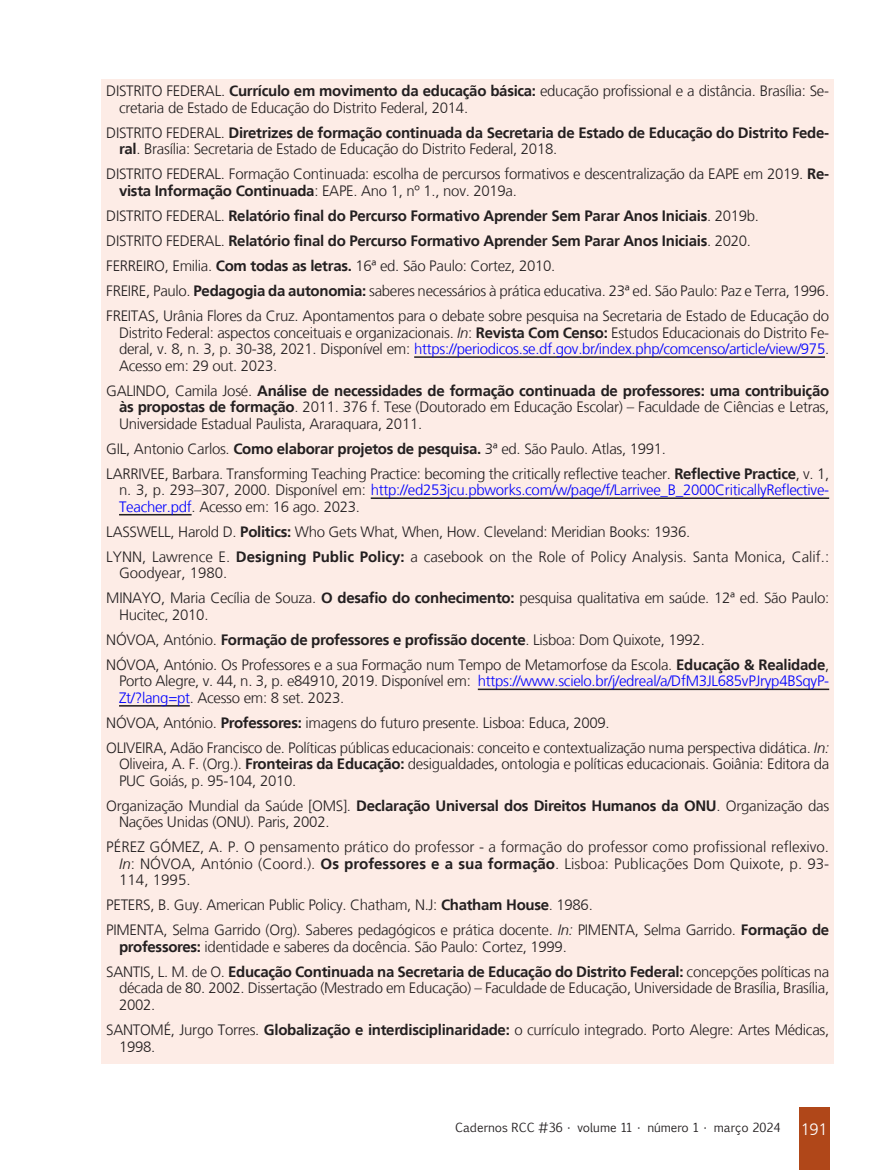
<style>
.page{position:relative;width:893px;height:1170px;background:#fff}
.page>*{position:absolute;margin:0;border:0;box-sizing:border-box;transform-origin:0 0}
.Referências__10{font:300 15px/16.5px "Frutiger LT";letter-spacing:-.02em;color:#231f20;text-align:justify}
.Referências__10-2{font:700 15px/16.5px "Frutiger LT";letter-spacing:-.02em;color:#231f20}
.Referências__10-3{font:300 15px/16.5px "Frutiger LT";color:#231f20}
.t1{font:12px "Euphemia CAS";color:#231f20}
.s1{font-weight:700}
.s2{font-weight:300}
.s3{font-style:italic}
.s4{color:#00f}
.s5{font-family:"Frutiger LT";font-weight:300;font-size:16.5px;color:#fff}
</style>
<div class="page">
<div style="left:799px;top:1107px;width:30px;height:62px;background:#b04719"></div>
<div style="left:102px;top:79px;width:732px;height:984px;background:#fdece6"></div>
<hr style="left:414px;top:356px;width:411px;height:2px;background:#231f20">
<hr style="left:371px;top:497px;width:458px;height:2px;background:#231f20">
<hr style="left:119px;top:514px;width:73px;height:1px;background:#231f20">
<hr style="left:478px;top:688px;width:351px;height:2px;background:#231f20">
<hr style="left:119px;top:705px;width:71px;height:1px;background:#231f20">
<p class="Referências__10" style="left:119px;top:83px;width:712px;text-indent:-13px">DISTRITO FEDERAL. <span class="s1">Currículo em movimento da educação básica:</span> educação profissional e a distância. Brasília: Se&shy;cretaria de Estado de Educação do Distrito Federal, 2014.</p>
<p class="Referências__10-2" style="left:119px;top:124px;width:712px;text-indent:-13px"><span class="s2">DISTRITO FEDERAL.</span> Diretrizes de formação continuada da Secretaria de Estado de Educação do Distrito Fede&shy;ral<span class="s2">. Brasília: Secretaria de Estado de Educação do Distrito Federal, 2018.</span></p>
<p class="Referências__10" style="left:119px;top:166px;width:712px;text-indent:-13px">DISTRITO FEDERAL. Formação Continuada: escolha de percursos formativos e descentralização da EAPE em 2019. <span class="s1">Re&shy;vista Informação Continuada</span>: EAPE. Ano 1, nº 1., nov. 2019a.</p>
<p class="Referências__10-2" style="left:106px;top:207px;width:654px"><span class="s2">DISTRITO FEDERAL.</span> Relatório final do Percurso Formativo Aprender Sem Parar Anos Iniciais<span class="s2">. 2019b.</span></p>
<p class="Referências__10-2" style="left:106px;top:232px;width:646px"><span class="s2">DISTRITO FEDERAL.</span> Relatório final do Percurso Formativo Aprender Sem Parar Anos Iniciais<span class="s2">. 2020.</span></p>
<p class="Referências__10" style="left:106px;top:258px;width:450px">FERREIRO, Emilia. <span class="s1">Com todas as letras.</span> 16ª ed. São Paulo: Cortez, 2010.</p>
<p class="Referências__10" style="left:106px;top:283px;width:724px">FREIRE, Paulo. <span class="s1">Pedagogia da autonomia:</span> saberes necessários à prática educativa. 23ª ed. São Paulo: Paz e Terra, 1996.</p>
<p class="Referências__10" style="left:119px;top:308px;width:712px;text-indent:-13px">FREITAS, Urânia Flores da Cruz. Apontamentos para o debate sobre pesquisa na Secretaria de Estado de Educação do Distrito Federal: aspectos conceituais e organizacionais. <span class="s3">In</span>: <span class="s1">Revista Com Censo:</span> Estudos Educacionais do Distrito Fe&shy;deral, v. 8, n. 3, p. 30-38, 2021. Disponível em: <span class="s4">https://periodicos.se.df.gov.br/index.php/comcenso/article/view/975</span>.<br>Acesso em: 29 out. 2023.</p>
<p class="Referências__10" style="left:119px;top:382px;width:712px;text-indent:-13px">GALINDO, Camila José. <span class="s1">Análise de necessidades de formação continuada de professores: uma contribuição às propostas de formação</span>. 2011. 376 f. Tese (Doutorado em Educação Escolar) – Faculdade de Ciências e Letras, Universidade Estadual Paulista, Araraquara, 2011.</p>
<p class="Referências__10" style="left:106px;top:440px;width:561px">GIL, Antonio Carlos. <span class="s1">Como elaborar projetos de pesquisa.</span> 3ª ed. São Paulo. Atlas, 1991.</p>
<p class="Referências__10" style="left:119px;top:465px;width:712px;text-indent:-13px">LARRIVEE, Barbara. Transforming Teaching Practice: becoming the critically reflective teacher. <span class="s1">Reflective Practice</span>, v. 1, n. 3, p. 293–307, 2000. Disponível em: <span class="s4">http://ed253jcu.pbworks.com/w/page/f/Larrivee_B_2000CriticallyReflective-Teacher.pdf</span>. Acesso em: 16 ago. 2023.</p>
<p class="Referências__10" style="left:106px;top:523px;width:586px">LASSWELL, Harold D. <span class="s1">Politics:</span> Who Gets What, When, How. Cleveland: Meridian Books: 1936.</p>
<p class="Referências__10-3" style="left:119px;top:548px;width:712px;text-indent:-13px">LYNN, Lawrence E. <span class="s1">Designing Public Policy:</span> a casebook on the Role of Policy Analysis. Santa Monica, Calif.:<br>Goodyear, 1980.</p>
<p class="Referências__10" style="left:119px;top:590px;width:712px;text-indent:-13px">MINAYO, Maria Cecília de Souza. <span class="s1">O desafio do conhecimento:</span> pesquisa qualitativa em saúde. 12ª ed. São Paulo:<br>Hucitec, 2010.</p>
<p class="Referências__10" style="left:106px;top:631px;width:600px">NÓVOA, António. <span class="s1">Formação de professores e profissão docente</span>. Lisboa: Dom Quixote, 1992.</p>
<p class="Referências__10" style="left:119px;top:656px;width:712px;text-indent:-13px">NÓVOA, António. Os Professores e a sua Formação num Tempo de Metamorfose da Escola. <span class="s1">Educação &amp; Realidade</span>, Porto Alegre, v. 44, n. 3, p. e84910, 2019. Disponível em: <span class="s4">https://www.scielo.br/j/edreal/a/DfM3JL685vPJryp4BSqyP-Zt/?lang=pt</span>. Acesso em: 8 set. 2023.</p>
<p class="Referências__10" style="left:106px;top:714px;width:505px">NÓVOA, António. <span class="s1">Professores:</span> imagens do futuro presente. Lisboa: Educa, 2009.</p>
<p class="Referências__10" style="left:119px;top:739px;width:712px;text-indent:-13px">OLIVEIRA, Adão Francisco de. Políticas públicas educacionais: conceito e contextualização numa perspectiva didática. <span class="s3">In:<br></span>Oliveira, A. F. (Org.). <span class="s1">Fronteiras da Educação:</span> desigualdades, ontologia e políticas educacionais. Goiânia: Editora da PUC Goiás, p. 95-104, 2010.</p>
<p class="Referências__10" style="left:119px;top:797px;width:712px;text-indent:-13px">Organização Mundial da Saúde [OMS]. <span class="s1">Declaração Universal dos Direitos Humanos da ONU</span>. Organização das<br>Nações Unidas (ONU). Paris, 2002.</p>
<p class="Referências__10" style="left:119px;top:839px;width:712px;text-indent:-13px">PÉREZ GÓMEZ, A. P. O pensamento prático do professor - a formação do professor como profissional reflexivo.<br><span class="s3">In</span>: NÓVOA, António (Coord.). <span class="s1">Os professores e a sua formação</span>. Lisboa: Publicações Dom Quixote, p. 93- 114, 1995.</p>
<p class="Referências__10" style="left:106px;top:897px;width:488px">PETERS, B. Guy. American Public Policy. Chatham, N.J: <span class="s1">Chatham House</span>. 1986.</p>
<p class="Referências__10" style="left:119px;top:922px;width:712px;text-indent:-13px">PIMENTA, Selma Garrido (Org). Saberes pedagógicos e prática docente. <span class="s3">In:</span> PIMENTA, Selma Garrido. <span class="s1">Formação de professores:</span> identidade e saberes da docência. São Paulo: Cortez, 1999.</p>
<p class="Referências__10" style="left:119px;top:963px;width:712px;text-indent:-13px">SANTIS, L. M. de O. <span class="s1">Educação Continuada na Secretaria de Educação do Distrito Federal:</span> concepções políticas na década de 80. 2002. Dissertação (Mestrado em Educação) – Faculdade de Educação, Universidade de Brasília, Brasília, 2002.</p>
<p class="Referências__10" style="left:119px;top:1021px;width:712px;text-indent:-13px">SANTOMÉ, Jurgo Torres. <span class="s1">Globalização e interdisciplinaridade:</span> o currículo integrado. Porto Alegre: Artes Médicas,<br>1998.</p>
<p class="t1" style="left:455px;top:1119px;width:374px">Cadernos RCC #36 • volume 11 • número 1 • março 2024 <span class="s5">191</span></p>
</div>
